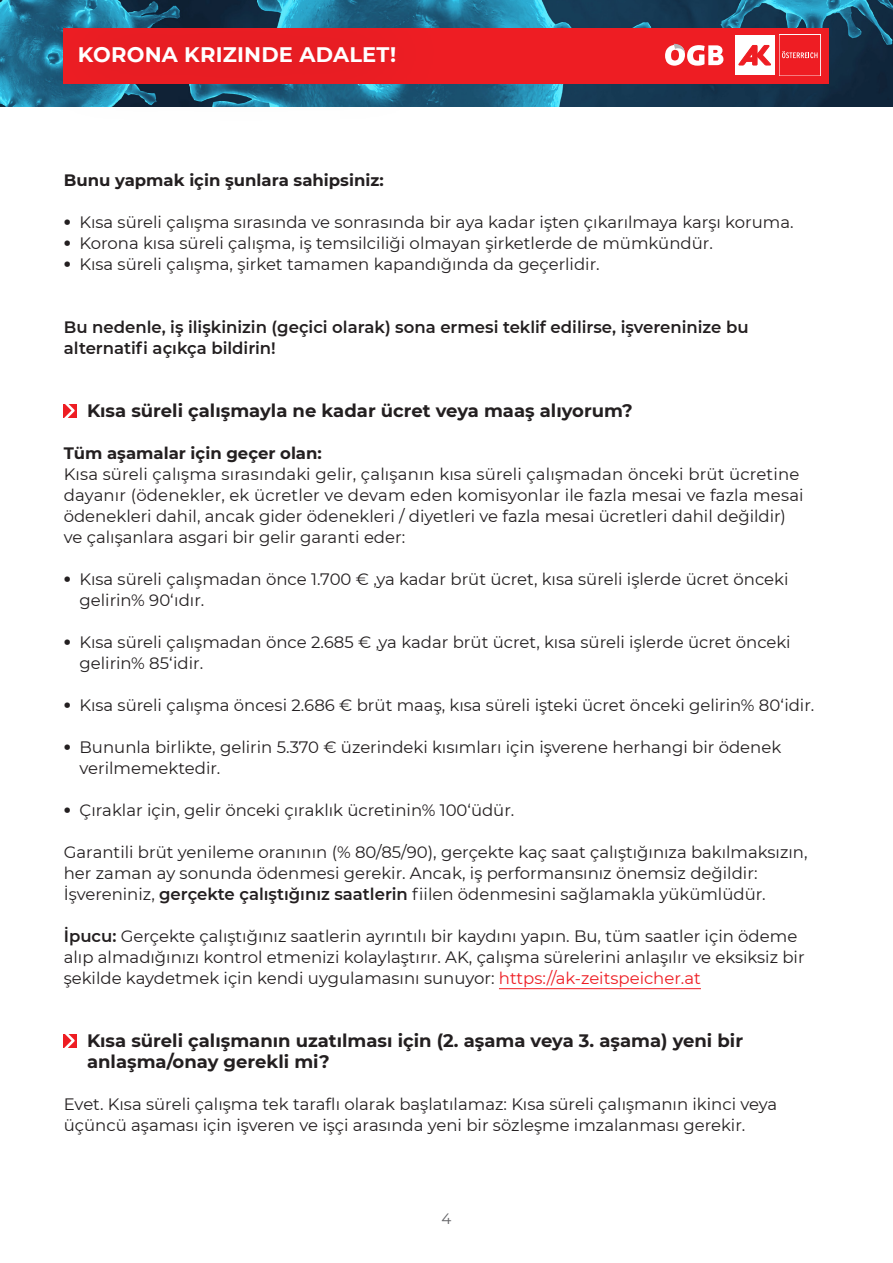
<style>
.page{position:relative;width:893px;height:1263px;background:#fff}
.page>*{position:absolute;margin:0;border:0;box-sizing:border-box;transform-origin:0 0}
.t1{font:700 21px "Montserrat";letter-spacing:.01em;color:#fff}
.t2{font:700 18px/21px "Montserrat";color:#231f20}
.t3{font:16.5px/21px "Montserrat";color:#231f20}
.t4{font:600 16.5px "Montserrat";color:#231f20}
.t5{font:700 16.5px "Montserrat";color:#231f20}
.t6{font:15px "Montserrat";color:#636366}
.s1{font-weight:900}
.s2{font-weight:600}
.s3{color:#ee1d23}
</style>
<div class="page">
<img style="left:0;top:1px;width:893px;height:106px">
<div style="left:64px;top:28px;width:765px;height:55px;background:#ee1d23"></div>
<svg style="left:779px;top:35px;width:41px;height:41px"></svg>
<div style="left:735px;top:35px;width:40px;height:40px;background:#fff"></div>
<div style="left:780px;top:35px;width:40px;height:40px;background:#ee1d23"></div>
<svg style="left:739px;top:45px;width:32px;height:20px"></svg>
<svg style="left:782px;top:51px;width:35px;height:7px"></svg>
<svg style="left:665px;top:44px;width:58px;height:22px"></svg>
<div style="left:19px;top:0;width:434px;height:129px;background:#052b41;opacity:.35"></div>
<hr style="left:499px;top:988px;width:202px;height:1px;background:#ee1d23">
<div style="left:64px;top:404px;width:13px;height:13px;background:#ee1d23"></div>
<svg style="left:65px;top:404px;width:10px;height:13px"></svg>
<div style="left:64px;top:1034px;width:13px;height:13px;background:#ee1d23"></div>
<svg style="left:65px;top:1034px;width:10px;height:13px"></svg>
<p class="t1" style="left:78px;top:40px;width:320px">KORONA KRIZINDE ADALET!</p>
<p class="t5" style="left:64px;top:168px;width:321px">Bunu yapmak için şunlara sahipsiniz:</p>
<p class="t3" style="left:64px;top:211px;width:731px"><span class="s1">•</span> Kısa süreli çalışma sırasında ve sonrasında bir aya kadar işten çıkarılmaya karşı koruma.</p>
<p class="t3" style="left:64px;top:232px;width:651px"><span class="s1">•</span> Korona kısa süreli çalışma, iş temsilciliği olmayan şirketlerde de mümkündür.</p>
<p class="t3" style="left:64px;top:253px;width:537px"><span class="s1">•</span> Kısa süreli çalışma, şirket tamamen kapandığında da geçerlidir.</p>
<p class="t4" style="left:64px;top:315px;width:686px">Bu nedenle, iş ilişkinizin (geçici olarak) sona ermesi teklif edilirse, işvereninize bu</p>
<p class="t4" style="left:64px;top:336px;width:214px">alternatifi açıkça bildirin!</p>
<p class="t2" style="left:87px;top:399px;width:547px">Kısa süreli çalışmayla ne kadar ücret veya maaş alıyorum?</p>
<p class="t5" style="left:64px;top:441px;width:260px">Tüm aşamalar için geçer olan:</p>
<p class="t3" style="left:64px;top:463px;width:741px">Kısa süreli çalışma sırasındaki gelir, çalışanın kısa süreli çalışmadan önceki brüt ücretine dayanır (ödenekler, ek ücretler ve devam eden komisyonlar ile fazla mesai ve fazla mesai ödenekleri dahil, ancak gider ödenekleri / diyetleri ve fazla mesai ücretleri dahil değildir)</p>
<p class="t3" style="left:64px;top:526px;width:343px">ve çalışanlara asgari bir gelir garanti eder:</p>
<p class="t3" style="left:80px;top:568px;width:710px;text-indent:-16px"><span class="s1">•</span> Kısa süreli çalışmadan önce 1.700 € ‚ya kadar brüt ücret, kısa süreli işlerde ücret önceki gelirin% 90‘ıdır.</p>
<p class="t3" style="left:80px;top:631px;width:713px;text-indent:-16px"><span class="s1">•</span> Kısa süreli çalışmadan önce 2.685 € ‚ya kadar brüt ücret, kısa süreli işlerde ücret önceki gelirin% 85‘idir.</p>
<p class="t3" style="left:64px;top:694px;width:752px"><span class="s1">•</span> Kısa süreli çalışma öncesi 2.686 € brüt maaş, kısa süreli işteki ücret önceki gelirin% 80‘idir.</p>
<p class="t3" style="left:80px;top:736px;width:703px;text-indent:-16px"><span class="s1">•</span> Bununla birlikte, gelirin 5.370 € üzerindeki kısımları için işverene herhangi bir ödenek verilmemektedir.</p>
<p class="t3" style="left:64px;top:799px;width:452px"><span class="s1">•</span> Çıraklar için, gelir önceki çıraklık ücretinin% 100‘üdür.</p>
<p class="t3" style="left:64px;top:841px;width:745px">Garantili brüt yenileme oranının (% 80/85/90), gerçekte kaç saat çalıştığınıza bakılmaksızın, her zaman ay sonunda ödenmesi gerekir. Ancak, iş performansınız önemsiz değildir:<br>İşvereniniz, <span class="s2">gerçekte çalıştığınız saatlerin</span> fiilen ödenmesini sağlamakla yükümlüdür.</p>
<p class="t3" style="left:64px;top:925px;width:742px"><span class="s2">İpucu:</span> Gerçekte çalıştığınız saatlerin ayrıntılı bir kaydını yapın. Bu, tüm saatler için ödeme alıp almadığınızı kontrol etmenizi kolaylaştırır. AK, çalışma sürelerini anlaşılır ve eksiksiz bir şekilde kaydetmek için kendi uygulamasını sunuyor: <span class="s3">https://ak-zeitspeicher.at</span></p>
<p class="t2" style="left:87px;top:1029px;width:657px">Kısa süreli çalışmanın uzatılması için (2. aşama veya 3. aşama) yeni bir anlaşma/onay gerekli mi?</p>
<p class="t3" style="left:64px;top:1093px;width:715px">Evet. Kısa süreli çalışma tek taraflı olarak başlatılamaz: Kısa süreli çalışmanın ikinci veya üçüncü aşaması için işveren ve işçi arasında yeni bir sözleşme imzalanması gerekir.</p>
<p class="t6" style="left:441px;top:1208px;width:11px">4</p>
</div>
